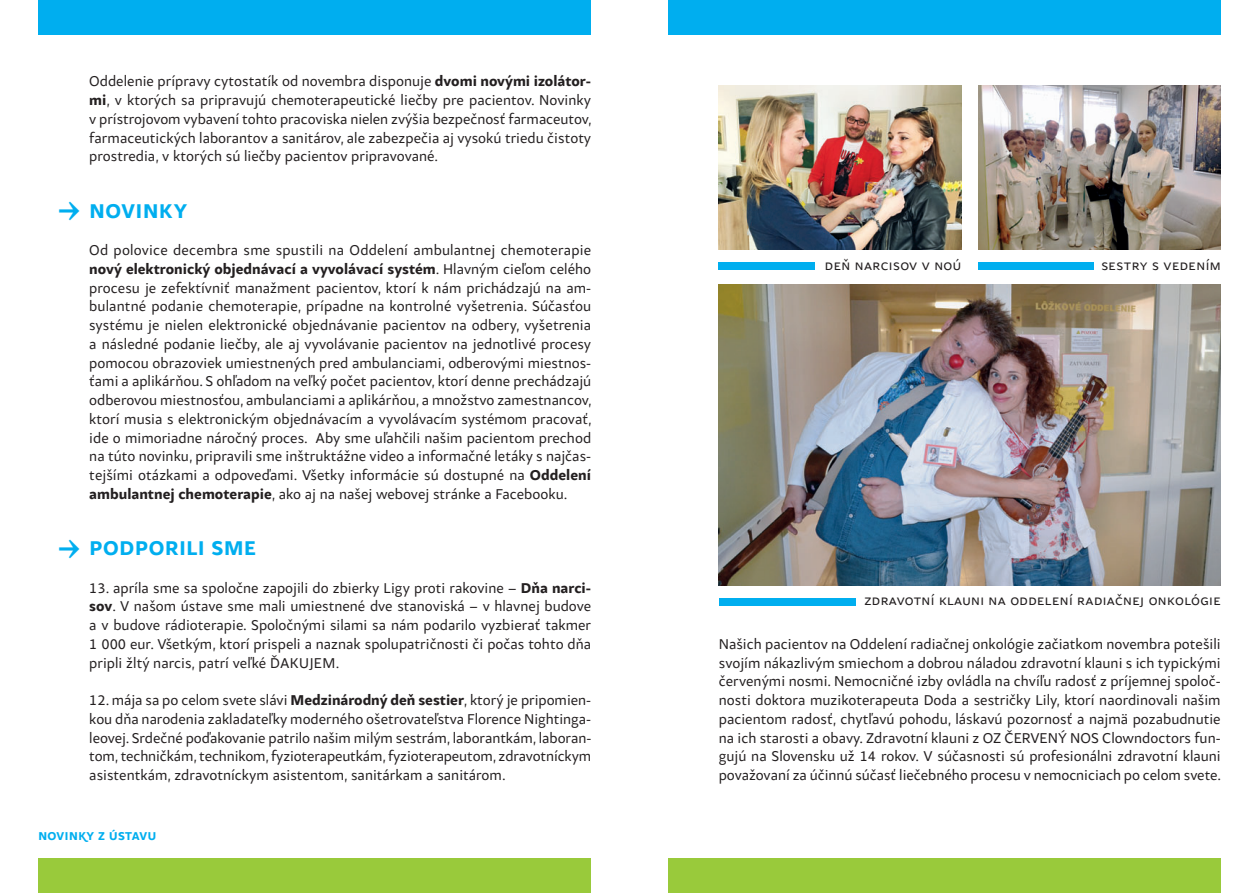
<style>
.page{position:relative;width:1259px;height:893px;background:#fff}
.page>*{position:absolute;margin:0;border:0;box-sizing:border-box;transform-origin:0 0}
.t1{font:500 30px "Samo Sans Pro";color:#00aeef}
.t2{font:700 21px "Samo Sans Pro";letter-spacing:.035em;color:#00aeef}
.t3{font:15px/18.8px "Samo Sans Pro";color:#231f20;text-align:justify}
.t4{font:15px "Samo Sans Pro";letter-spacing:.025em;color:#231f20}
.t5{font:700 12px "Samo Sans Pro";letter-spacing:.04em;color:#00aeef}
.s1{font-weight:700}
</style>
<div class="page">
<div style="left:38px;top:0;width:553px;height:34px;background:#00aeef"></div>
<div style="left:668px;top:0;width:552px;height:34px;background:#00aeef"></div>
<div style="left:38px;top:859px;width:553px;height:34px;background:#99ca3b"></div>
<div style="left:668px;top:859px;width:552px;height:34px;background:#99ca3b"></div>
<img style="left:719px;top:86px;width:242px;height:164px">
<img style="left:978px;top:86px;width:242px;height:164px">
<div style="left:978px;top:262px;width:116px;height:8px;background:#00aeef"></div>
<div style="left:719px;top:262px;width:96px;height:8px;background:#00aeef"></div>
<img style="left:719px;top:284px;width:501px;height:301px">
<div style="left:719px;top:598px;width:136px;height:7px;background:#00aeef"></div>
<h1 class="t1" style="left:58px;top:199px;width:25px">→</h1>
<h1 class="t1" style="left:58px;top:536px;width:25px">→</h1>
<p class="t3" style="left:89px;top:73px;width:504px">Oddelenie prípravy cytostatík od novembra disponuje <span class="s1">dvomi novými izolátor&shy;mi</span>, v ktorých sa pripravujú chemoterapeutické liečby pre pacientov. Novinky v prístrojovom vybavení tohto pracoviska nielen zvýšia bezpečnosť farmaceutov, farmaceutických laborantov a sanitárov, ale zabezpečia aj vysokú triedu čistoty prostredia, v ktorých sú liečby pacientov pripravované.</p>
<h2 class="t2" style="left:89px;top:202px;width:99px">NOVINKY</h2>
<p class="t3" style="left:89px;top:242px;width:504px">Od polovice decembra sme spustili na Oddelení ambulantnej chemoterapie <span class="s1">nový elektronický objednávací a vyvolávací systém</span>. Hlavným cieľom celého procesu je zefektívniť manažment pacientov, ktorí k nám prichádzajú na am&shy;bulantné podanie chemoterapie, prípadne na kontrolné vyšetrenia. Súčasťou systému je nielen elektronické objednávanie pacientov na odbery, vyšetrenia a následné podanie liečby, ale aj vyvolávanie pacientov na jednotlivé procesy pomocou obrazoviek umiestnených pred ambulanciami, odberovými miestnos&shy;ťami a aplikárňou. S ohľadom na veľký počet pacientov, ktorí denne prechádzajú odberovou miestnosťou, ambulanciami a aplikárňou, a množstvo zamestnancov, ktorí musia s elektronickým objednávacím a vyvolávacím systémom pracovať, ide o mimoriadne náročný proces. Aby sme uľahčili našim pacientom prechod na túto novinku, pripravili sme inštruktážne video a informačné letáky s najčas&shy;tejšími otázkami a odpoveďami. Všetky informácie sú dostupné na <span class="s1">Oddelení ambulantnej chemoterapie</span>, ako aj na našej webovej stránke a Facebooku.</p>
<h2 class="t2" style="left:89px;top:539px;width:168px">PODPORILI SME</h2>
<p class="t3" style="left:89px;top:579px;width:503px">13. apríla sme sa spoločne zapojili do zbierky Ligy proti rakovine – <span class="s1">Dňa narci&shy;sov</span>. V našom ústave sme mali umiestnené dve stanoviská – v hlavnej budove a v budove rádioterapie. Spoločnými silami sa nám podarilo vyzbierať takmer 1 000 eur. Všetkým, ktorí prispeli a naznak spolupatričnosti či počas tohto dňa pripli žltý narcis, patrí veľké ĎAKUJEM.</p>
<p class="t3" style="left:89px;top:692px;width:503px">12. mája sa po celom svete slávi <span class="s1">Medzinárodný deň sestier</span>, ktorý je pripomien&shy;kou dňa narodenia zakladateľky moderného ošetrovateľstva Florence Nightinga&shy;leovej. Srdečné poďakovanie patrilo našim milým sestrám, laborantkám, laboran&shy;tom, techničkám, technikom, fyzioterapeutkám, fyzioterapeutom, zdravotníckym asistentkám, zdravotníckym asistentom, sanitárkam a sanitárom.</p>
<p class="t5" style="left:38px;top:831px;width:119px">NOVINKY Z ÚSTAVU</p>
<p class="t4" style="left:825px;top:258px;width:138px">deŇ narcisov v noú</p>
<p class="t4" style="left:1101px;top:258px;width:121px">sestry s vedením</p>
<p class="t4" style="left:864px;top:594px;width:358px">zdravotní klauni na oddelení radiaČnej onkológie</p>
<p class="t3" style="left:719px;top:636px;width:504px">Našich pacientov na Oddelení radiačnej onkológie začiatkom novembra potešili svojím nákazlivým smiechom a dobrou náladou zdravotní klauni s ich typickými červenými nosmi. Nemocničné izby ovládla na chvíľu radosť z príjemnej spoloč&shy;nosti doktora muzikoterapeuta Doda a sestričky Lily, ktorí naordinovali našim pacientom radosť, chytľavú pohodu, láskavú pozornosť a najmä pozabudnutie na ich starosti a obavy. Zdravotní klauni z OZ ČERVENÝ NOS Clowndoctors fun&shy;gujú na Slovensku už 14 rokov. V súčasnosti sú profesionálni zdravotní klauni považovaní za účinnú súčasť liečebného procesu v nemocniciach po celom svete.</p>
</div>
